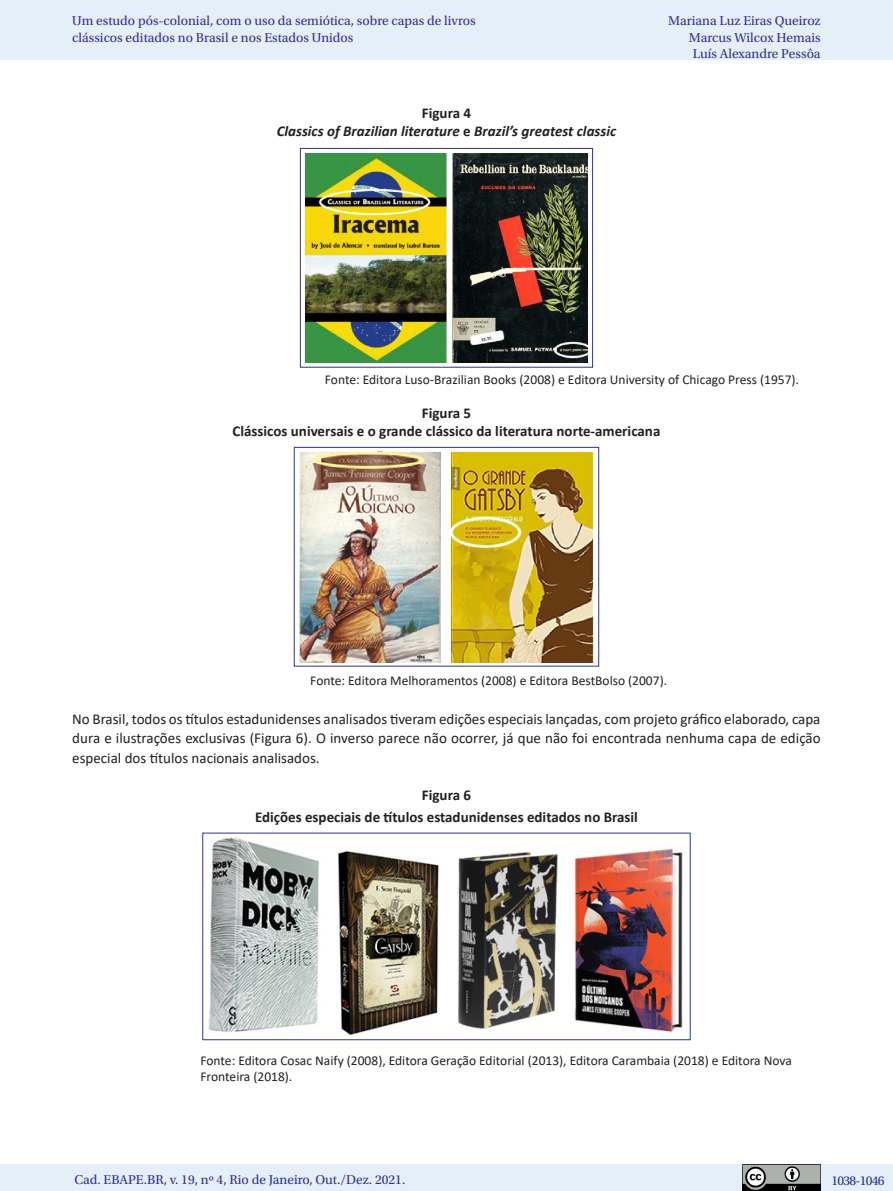
<style>
.page{position:relative;width:893px;height:1191px;background:#fff}
.page>*{position:absolute;margin:0;border:0;box-sizing:border-box;transform-origin:0 0}
._06_0_texto{font:15px/19.5px "Calibri";color:#231f20;text-align:justify}
._08_2_tabela_titulo{font:700 15px/18px "Calibri";color:#231f20;text-align:center}
._08_2_tabela_titulo-2{font:italic 700 15px/18px "Calibri";color:#231f20;text-align:center}
._00__fonte_legenda_f{font:13.5px/15.8px "Calibri";color:#231f20}
.t1{font:13.5px/16.5px "Utopia Std";color:#2b3393}
.t2{font:13.5px "Utopia Std";letter-spacing:-.055em;color:#2b3393}
.s1{font-style:normal}
</style>
<div class="page">
<div style="left:0;top:0;width:893px;height:60px;background:#e4eff8"></div>
<div style="left:0;top:1164px;width:893px;height:27px;background:#e4eff8"></div>
<img style="left:743px;top:1164px;width:78px;height:27px">
<img style="left:305px;top:153px;width:283px;height:210px">
<div style="left:300px;top:148px;width:293px;height:219px;border:1px solid #2b3393"></div>
<img style="left:299px;top:451px;width:295px;height:211px">
<div style="left:294px;top:447px;width:305px;height:219px;border:1px solid #2b3393"></div>
<img style="left:208px;top:837px;width:475px;height:198px">
<div style="left:202px;top:832px;width:489px;height:208px;border:1px solid #2b3393"></div>
<p class="t1" style="left:72px;top:13px;width:405px">Um estudo pós-colonial, com o uso da semiótica, sobre capas de livros clássicos editados no Brasil e nos Estados Unidos</p>
<p class="t1" style="left:689px;top:13px;width:133px;text-align:justify;text-indent:-21px">Mariana Luz Eiras Queiroz Marcus Wilcox Hemais Luís Alexandre Pessôa</p>
<p class="_08_2_tabela_titulo-2" style="left:277px;top:103px;width:341px"><span class="s1">Figura 4<br></span>Classics of Brazilian literature <span class="s1">e</span> Brazil’s greatest classic</p>
<p class="_00__fonte_legenda_f" style="left:325px;top:371px;width:476px">Fonte: Editora Luso-Brazilian Books (2008) e Editora University of Chicago Press (1957).</p>
<p class="_08_2_tabela_titulo" style="left:233px;top:404px;width:429px">Figura 5<br>Clássicos universais e o grande clássico da literatura norte-americana</p>
<p class="_00__fonte_legenda_f" style="left:310px;top:672px;width:358px">Fonte: Editora Melhoramentos (2008) e Editora BestBolso (2007).</p>
<p class="_06_0_texto" style="left:72px;top:708px;width:750px">No Brasil, todos os títulos estadunidenses analisados tiveram edições especiais lançadas, com projeto gráfico elaborado, capa dura e ilustrações exclusivas (Figura 6). O inverso parece não ocorrer, já que não foi encontrada nenhuma capa de edição especial dos títulos nacionais analisados.</p>
<p class="_08_2_tabela_titulo" style="left:422px;top:786px;width:51px">Figura 6</p>
<p class="_08_2_tabela_titulo" style="left:255px;top:808px;width:384px">Edições especiais de títulos estadunidenses editados no Brasil</p>
<p class="_00__fonte_legenda_f" style="left:200px;top:1052px;width:593px">Fonte: Editora Cosac Naify (2008), Editora Geração Editorial (2013), Editora Carambaia (2018) e Editora Nova<br>Fronteira (2018).</p>
<p class="t1" style="left:74px;top:1171px;width:333px">Cad. EBAPE.BR, v. 19, nº 4, Rio de Janeiro, Out./Dez. 2021.</p>
<p class="t2" style="left:831px;top:1173px;width:54px">1038-1046</p>
</div>
